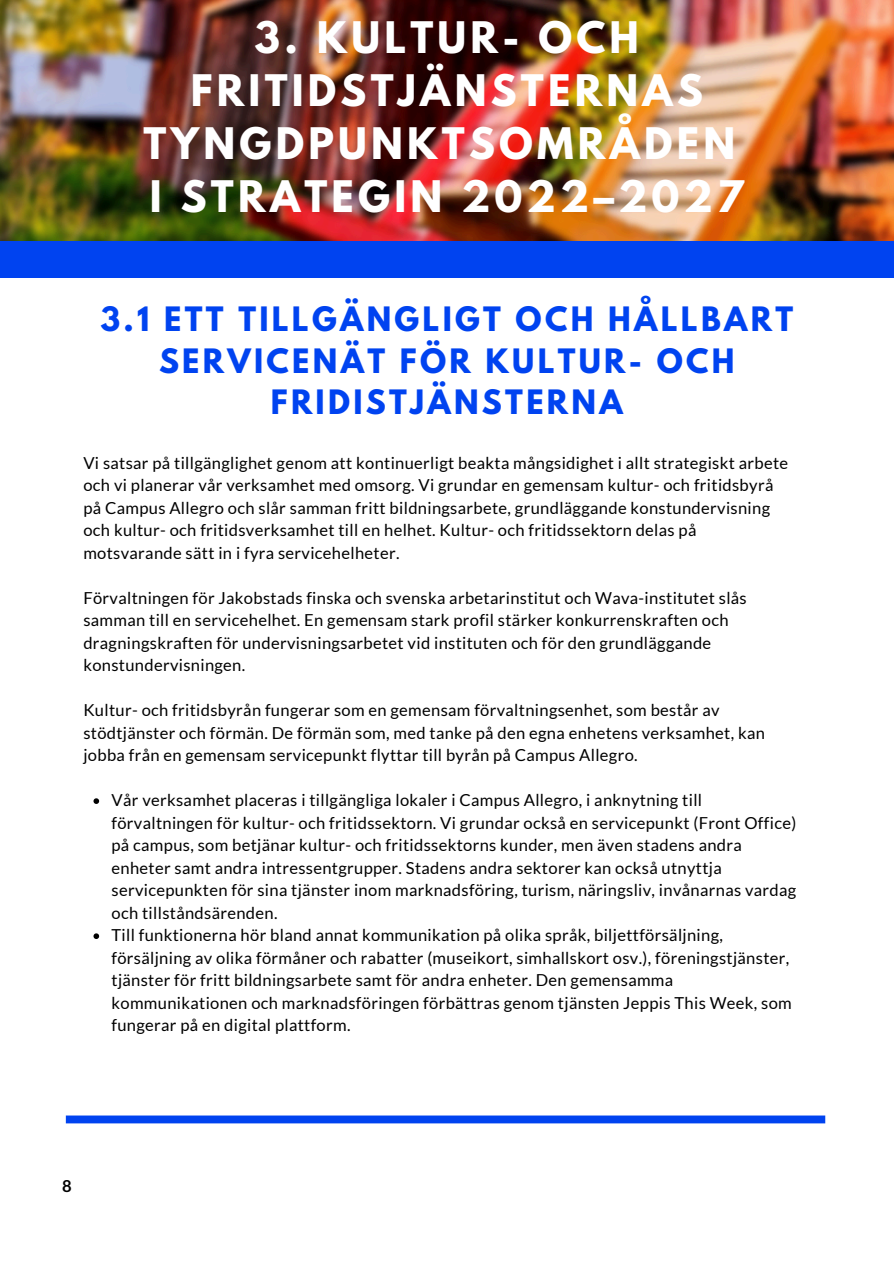
<style>
.page{position:relative;width:894px;height:1264px;background:#fff}
.page>*{position:absolute;margin:0;border:0;box-sizing:border-box;transform-origin:0 0}
.t1{font:700 38.55px/52.8px "League Spartan";letter-spacing:.11em;color:#fff;text-align:center}
.t2{font:700 29.85px/41.7px "League Spartan";letter-spacing:.11em;color:#0043f0;text-align:center}
.t3{font:16.5px/22.5px "Lato";letter-spacing:.02em;color:#000}
.t4{font:700 16.5px "Lato";color:#000}
</style>
<div class="page">
<img style="left:0;top:0;width:893px;height:241px">
<svg style="left:93px;top:798px;width:6px;height:6px"></svg>
<svg style="left:93px;top:933px;width:6px;height:6px"></svg>
<div style="left:0;top:241px;width:893px;height:36px;background:#0043f0"></div>
<div style="left:66px;top:1115px;width:759px;height:8px;background:#0043f0"></div>
<p class="t1" style="left:144px;top:16px;width:601px">3. KULTUR- OCH<br>FRITIDSTJÄNSTERNAS<br>TYNGDPUNKTSOMRÅDEN<br>I STRATEGIN 2022–2027</p>
<p class="t2" style="left:100px;top:302px;width:694px">3.1 ETT TILLGÄNGLIGT OCH HÅLLBART<br>SERVICENÄT FÖR KULTUR- OCH<br>FRIDISTJÄNSTERNA</p>
<h1 class="t3" style="left:83px;top:451px;width:706px">Vi satsar på tillgänglighet genom att kontinuerligt beakta mångsidighet i allt strategiskt arbete</h1>
<h2 class="t3" style="left:83px;top:473px;width:691px">och vi planerar vår verksamhet med omsorg. Vi grundar en gemensam kultur- och fritidsbyrå</h2>
<p class="t3" style="left:83px;top:496px;width:688px">på Campus Allegro och slår samman fritt bildningsarbete, grundläggande konstundervisning</p>
<p class="t3" style="left:83px;top:518px;width:614px">och kultur- och fritidsverksamhet till en helhet. Kultur- och fritidssektorn delas på</p>
<p class="t3" style="left:83px;top:541px;width:317px">motsvarande sätt in i fyra servicehelheter.</p>
<p class="t3" style="left:83px;top:586px;width:664px">Förvaltningen för Jakobstads finska och svenska arbetarinstitut och Wava-institutet slås</p>
<p class="t3" style="left:83px;top:608px;width:646px">samman till en servicehelhet. En gemensam stark profil stärker konkurrenskraften och</p>
<p class="t3" style="left:83px;top:631px;width:629px">dragningskraften för undervisningsarbetet vid instituten och för den grundläggande</p>
<p class="t3" style="left:83px;top:653px;width:163px">konstundervisningen.</p>
<p class="t3" style="left:83px;top:698px;width:637px">Kultur- och fritidsbyrån fungerar som en gemensam förvaltningsenhet, som består av</p>
<p class="t3" style="left:83px;top:721px;width:683px">stödtjänster och förmän. De förmän som, med tanke på den egna enhetens verksamhet, kan</p>
<p class="t3" style="left:83px;top:743px;width:555px">jobba från en gemensam servicepunkt flyttar till byrån på Campus Allegro.</p>
<p class="t3" style="left:111px;top:788px;width:686px">Vår verksamhet placeras i tillgängliga lokaler i Campus Allegro, i anknytning till förvaltningen för kultur- och fritidssektorn. Vi grundar också en servicepunkt (Front Office) på campus, som betjänar kultur- och fritidssektorns kunder, men även stadens andra enheter samt andra intressentgrupper. Stadens andra sektorer kan också utnyttja servicepunkten för sina tjänster inom marknadsföring, turism, näringsliv, invånarnas vardag och tillståndsärenden.</p>
<p class="t3" style="left:111px;top:923px;width:681px">Till funktionerna hör bland annat kommunikation på olika språk, biljettförsäljning, försäljning av olika förmåner och rabatter (museikort, simhallskort osv.), föreningstjänster, tjänster för fritt bildningsarbete samt för andra enheter. Den gemensamma kommunikationen och marknadsföringen förbättras genom tjänsten Jeppis This Week, som fungerar på en digital plattform.</p>
<p class="t4" style="left:62px;top:1175px;width:11px">8</p>
</div>
